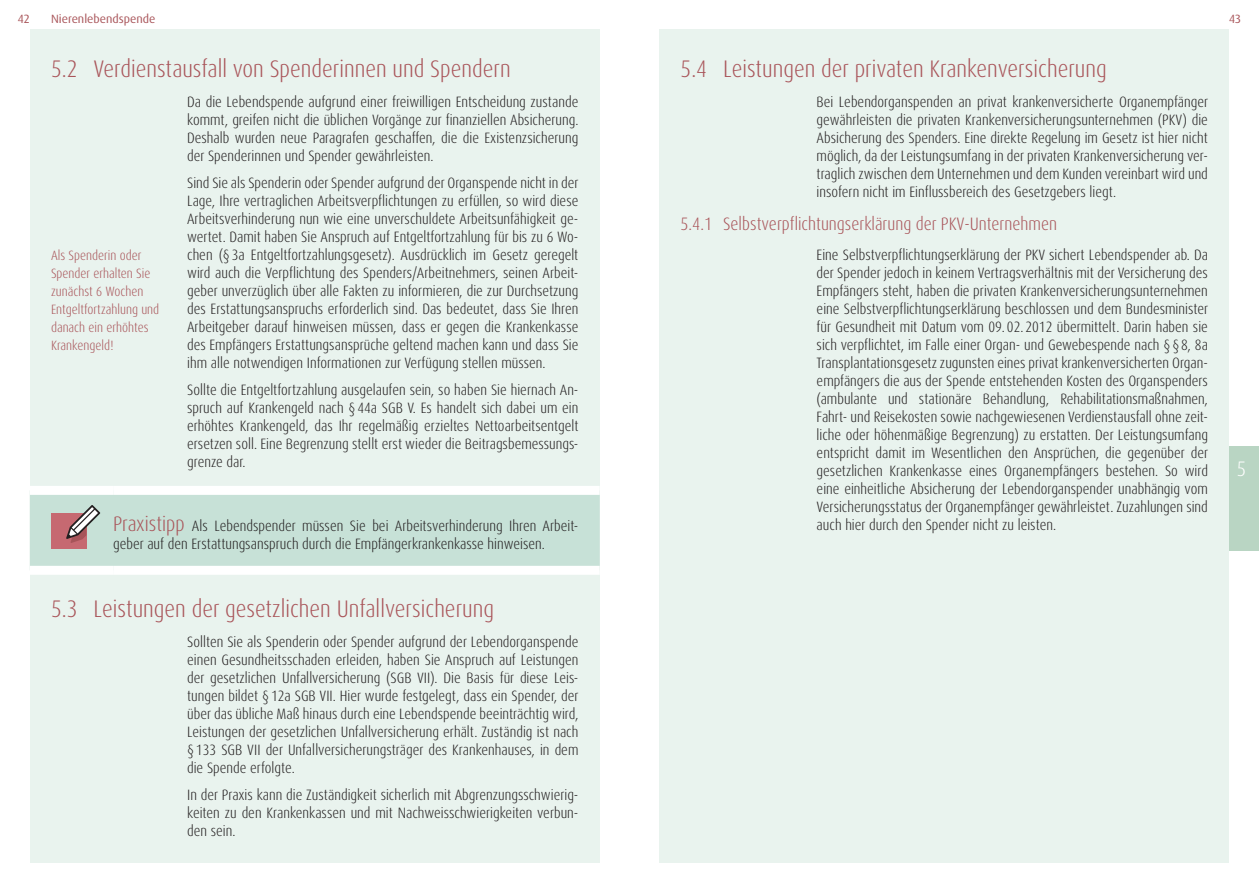
<style>
.page{position:relative;width:1259px;height:893px;background:#fff}
.page>*{position:absolute;margin:0;border:0;box-sizing:border-box;transform-origin:0 0}
.t1{font:300 condensed 24px "Dax Pro";color:#a9555a}
.t2{font:300 condensed 21px "Dax Pro";color:#fff}
.t3{font:300 condensed 18px "Dax Pro";color:#a9555a}
.t4{font:300 condensed 15px/18px "Dax Pro";color:#231f20;text-align:justify}
.t5{font:300 condensed 13.5px/18px "Dax Pro";color:#a9555a}
.t6{font:12px "Dax Pro";color:#a9555a}
.s1{font-size:21px;color:#a9555a}
</style>
<div class="page">
<div style="left:659px;top:30px;width:570px;height:833px;background:#e9f3ee"></div>
<div style="left:30px;top:30px;width:570px;height:833px;background:#e9f3ee"></div>
<div style="left:1229px;top:446px;width:30px;height:105px;background:#b9d5c3"></div>
<div style="left:30px;top:495px;width:570px;height:71px;background:#c7e1d7"></div>
<div style="left:30px;top:486px;width:83px;height:9px;background:#fff"></div>
<div style="left:30px;top:566px;width:83px;height:9px;background:#fff"></div>
<div style="left:113px;top:486px;width:487px;height:9px;background:#fff"></div>
<div style="left:113px;top:566px;width:487px;height:9px;background:#fff"></div>
<div style="left:51px;top:514px;width:35px;height:35px;background:#c66971"></div>
<svg style="left:66px;top:505px;width:34px;height:38px"></svg>
<p class="t6" style="left:18px;top:11px;width:13px">42</p>
<p class="t6" style="left:51px;top:11px;width:106px">Nierenlebendspende</p>
<p class="t6" style="left:1229px;top:11px;width:13px">43</p>
<h1 class="t1" style="left:51px;top:53px;width:461px">5.2 Verdienstausfall von Spenderinnen und Spendern</h1>
<p class="t4" style="left:187px;top:93px;width:393px">Da die Lebendspende aufgrund einer freiwilligen Entscheidung zustande kommt, greifen nicht die üblichen Vorgänge zur finanziellen Absicherung.<br>Deshalb wurden neue Paragrafen geschaffen, die die Existenzsicherung der Spenderinnen und Spender gewährleisten.</p>
<p class="t4" style="left:187px;top:174px;width:393px">Sind Sie als Spenderin oder Spender aufgrund der Organspende nicht in der Lage, Ihre vertraglichen Arbeitsverpflichtungen zu erfüllen, so wird diese Arbeitsverhinderung nun wie eine unverschuldete Arbeitsunfähigkeit ge&shy;wertet. Damit haben Sie Anspruch auf Entgeltfortzahlung für bis zu 6 Wo&shy;chen (§ 3a Entgeltfortzahlungsgesetz). Ausdrücklich im Gesetz geregelt wird auch die Verpflichtung des Spenders/Arbeitnehmers, seinen Arbeit&shy;geber unverzüglich über alle Fakten zu informieren, die zur Durchsetzung des Erstattungsanspruchs erforderlich sind. Das bedeutet, dass Sie Ihren Arbeitgeber darauf hinweisen müssen, dass er gegen die Krankenkasse des Empfängers Erstattungsansprüche geltend machen kann und dass Sie ihm alle notwendigen Informationen zur Verfügung stellen müssen.</p>
<p class="t4" style="left:187px;top:381px;width:393px">Sollte die Entgeltfortzahlung ausgelaufen sein, so haben Sie hiernach An&shy;spruch auf Krankengeld nach § 44a SGB V. Es handelt sich dabei um ein erhöhtes Krankengeld, das Ihr regelmäßig erzieltes Nettoarbeitsentgelt ersetzen soll. Eine Begrenzung stellt erst wieder die Beitragsbemessungs&shy;grenze dar.</p>
<h1 class="t1" style="left:680px;top:53px;width:428px">5.4 Leistungen der privaten Krankenversicherung</h1>
<p class="t4" style="left:816px;top:93px;width:393px">Bei Lebendorganspenden an privat krankenversicherte Organempfänger gewährleisten die privaten Krankenversicherungsunternehmen (PKV) die Absicherung des Spenders. Eine direkte Regelung im Gesetz ist hier nicht möglich, da der Leistungsumfang in der privaten Krankenversicherung ver&shy;traglich zwischen dem Unternehmen und dem Kunden vereinbart wird und insofern nicht im Einflussbereich des Gesetzgebers liegt.</p>
<p class="t3" style="left:680px;top:212px;width:378px">5.4.1 Selbstverpflichtungserklärung der PKV-Unternehmen</p>
<p class="t4" style="left:816px;top:246px;width:393px;text-align:left">Eine Selbstverpflichtungserklärung der PKV sichert Lebendspender ab. Da der Spender jedoch in keinem Vertragsverhältnis mit der Versicherung des Empfängers steht, haben die privaten Krankenversicherungsunternehmen eine Selbstverpflichtungserklärung beschlossen und dem Bundesminister für Gesundheit mit Datum vom 09.02. 2012 übermittelt. Darin haben sie sich verpflichtet, im Falle einer Organ- und Gewebespende nach § § 8, 8a Transplantationsgesetz zugunsten eines privat krankenversicherten Organ&shy;empfängers die aus der Spende entstehenden Kosten des Organspenders (ambulante und stationäre Behandlung, Rehabilitationsmaßnahmen, Fahrt- und Reisekosten sowie nachgewiesenen Verdienstausfall ohne zeit&shy;liche oder höhenmäßige Begrenzung) zu erstatten. Der Leistungsumfang entspricht damit im Wesentlichen den Ansprüchen, die gegenüber der gesetzlichen Krankenkasse eines Organempfängers bestehen. So wird eine einheitliche Absicherung der Lebendorganspender unabhängig vom Versicherungsstatus der Organempfänger gewährleistet. Zuzahlungen sind auch hier durch den Spender nicht zu leisten.</p>
<p class="t5" style="left:51px;top:246px;width:110px">Als Spenderin oder<br>Spender erhalten Sie zunächst 6 Wochen<br>Entgeltfortzahlung und danach ein erhöhtes<br>Krankengeld!</p>
<h2 class="t2" style="left:1236px;top:455px;width:11px">5</h2>
<p class="t4" style="left:113px;top:517px;width:465px"><span class="s1">Praxistipp</span> Als Lebendspender müssen Sie bei Arbeitsverhinderung Ihren Arbeit&shy;geber auf den Erstattungsanspruch durch die Empfängerkrankenkasse hinweisen.</p>
<h1 class="t1" style="left:51px;top:593px;width:444px">5.3 Leistungen der gesetzlichen Unfallversicherung</h1>
<p class="t4" style="left:187px;top:633px;width:393px">Sollten Sie als Spenderin oder Spender aufgrund der Lebendorganspende einen Gesundheitsschaden erleiden, haben Sie Anspruch auf Leistungen der gesetzlichen Unfallversicherung (SGB VII). Die Basis für diese Leis&shy;tungen bildet § 12a SGB VII. Hier wurde festgelegt, dass ein Spender, der über das übliche Maß hinaus durch eine Lebendspende beeinträchtig wird, Leistungen der gesetzlichen Unfallversicherung erhält. Zuständig ist nach § 133 SGB VII der Unfallversicherungsträger des Krankenhauses, in dem die Spende erfolgte.</p>
<p class="t4" style="left:187px;top:786px;width:393px">In der Praxis kann die Zuständigkeit sicherlich mit Abgrenzungsschwierig&shy;keiten zu den Krankenkassen und mit Nachweisschwierigkeiten verbun&shy;den sein.</p>
</div>
